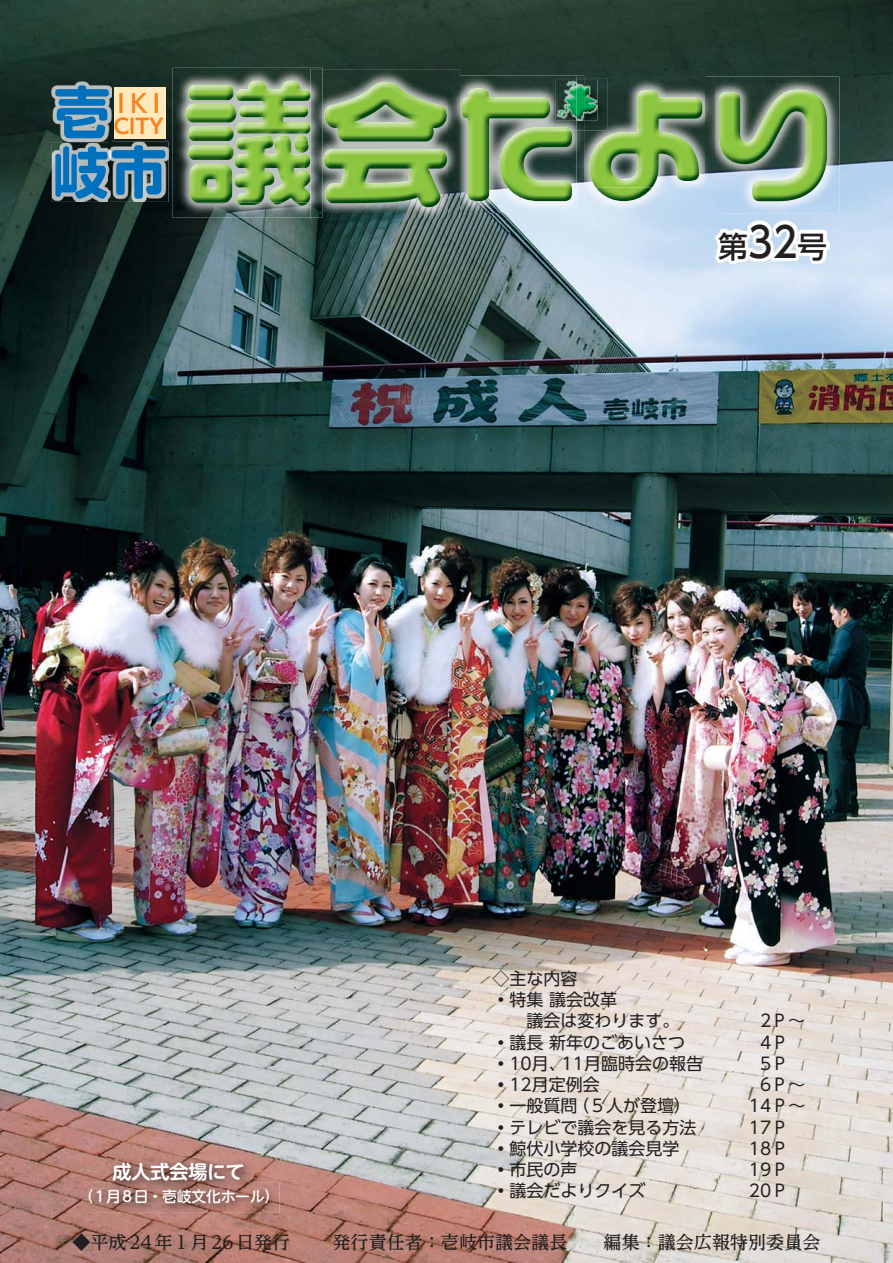
<style>
.page{position:relative;width:893px;height:1263px;background:#fff}
.page>*{position:absolute;margin:0;border:0;box-sizing:border-box;transform-origin:0 0}
.t1{font:29.7px "UD Shin Go Pro Medium 90 pv RKSJ H";color:#231f20}
.t2{font:25.05px "UD Shin Go Pro Medium 90 pv RKSJ H";color:#f5821f}
.t3{font:20.55px "UD Shin Go Pro De Bold 90 pv RKSJ H";color:#f5821f}
.t4{font:19.2px "UD Shin M Go Pro De Bold 90 pv RKSJ H";letter-spacing:-.01em;color:#fff}
.t5{font:18px "UD Reimin Pro Medium 90 pv RKSJ H";color:#231f20}
.t6{font:16.95px/21.3px "UD Shin Go Pro Regular 90 pv RKSJ H";color:#231f20}
.t7{font:14.85px "UD Shin M Go Pro Medium 90 pv RKSJ H";letter-spacing:-.02em;color:#fff}
.s1{font-size:41.4px}
.s2{color:#fafbfb}
.s3{color:#f9f9fa}
.s4{color:#f8f8f9}
.s5{color:#fdfdfd}
</style>
<div class="page">
<img style="left:0;top:0;width:893px;height:1263px">
<img style="left:173px;top:68px;width:150px;height:150px">
<img style="left:237px;top:202px;width:71px;height:4px">
<img style="left:309px;top:135px;width:2px;height:67px">
<img style="left:195px;top:202px;width:32px;height:1px">
<img style="left:188px;top:134px;width:121px;height:68px">
<img style="left:186px;top:81px;width:125px;height:53px">
<img style="left:311px;top:69px;width:148px;height:150px">
<img style="left:311px;top:69px;width:12px;height:149px">
<img style="left:354px;top:142px;width:62px;height:7px">
<img style="left:324px;top:149px;width:123px;height:58px">
<img style="left:354px;top:82px;width:63px;height:16px">
<img style="left:325px;top:98px;width:122px;height:44px">
<img style="left:448px;top:75px;width:136px;height:138px">
<img style="left:550px;top:127px;width:22px;height:74px">
<img style="left:461px;top:88px;width:89px;height:113px">
<img style="left:584px;top:77px;width:255px;height:136px">
<img style="left:576px;top:77px;width:8px;height:136px">
<img style="left:596px;top:187px;width:56px;height:14px">
<img style="left:589px;top:90px;width:113px;height:97px">
<img style="left:706px;top:77px;width:8px;height:136px">
<svg style="left:788px;top:90px;width:21px;height:1px"></svg>
<img style="left:827px;top:120px;width:1px;height:36px">
<img style="left:719px;top:91px;width:108px;height:110px">
<img style="left:52px;top:82px;width:60px;height:59px">
<svg style="left:55px;top:85px;width:54px;height:53px;background:#4189b6"></svg>
<img style="left:52px;top:142px;width:117px;height:60px">
<img style="left:108px;top:143px;width:3px;height:59px">
<svg style="left:55px;top:145px;width:110px;height:54px;background:#4385ae"></svg>
<img style="left:554px;top:78px;width:53px;height:53px">
<img style="left:554px;top:127px;width:17px;height:4px">
<img style="left:556px;top:80px;width:41px;height:41px">
<svg style="left:558px;top:82px;width:38px;height:38px"></svg>
<div style="left:114px;top:87px;width:51px;height:52px;background:#ffe9ba"></div>
<img style="left:716px;top:221px;width:113px;height:42px">
<img style="left:83px;top:1183px;width:196px;height:30px">
<img style="left:89px;top:1189px;width:180px;height:14px">
<img style="left:107px;top:1156px;width:146px;height:34px">
<h2 class="t2" style="left:117px;top:95px;width:44px">IKI</h2>
<p class="t3" style="left:114px;top:119px;width:51px">CITY</p>
<h1 class="t1" style="left:718px;top:235px;width:110px">第<span class="s1">32</span>号</h1>
<p class="t4" style="left:113px;top:1164px;width:134px">成人式会場にて</p>
<p class="t7" style="left:79px;top:1190px;width:187px">（１<span class="s2">月８</span><span class="s3">日</span> <span class="s4">壱岐</span><span class="s3">文化</span><span class="s5">ホ</span> ル</p>
<p class="t7" style="left:148px;top:1190px;width:16px">・</p>
<p class="t7" style="left:235px;top:1190px;width:45px">ー ）</p>
<p class="t6" style="left:492px;top:970px;width:87px">◇主な内容</p>
<p class="t6" style="left:492px;top:991px;width:189px">•特集 議会改革<br>　　議会は変わります。</p>
<p class="t6" style="left:760px;top:1012px;width:47px">2Ｐ～</p>
<p class="t6" style="left:492px;top:1034px;width:194px">•議長 新年のごあいさつ</p>
<p class="t6" style="left:760px;top:1034px;width:30px">4Ｐ</p>
<p class="t6" style="left:492px;top:1055px;width:212px">•10月、11月臨時会の報告</p>
<p class="t6" style="left:760px;top:1055px;width:30px">5Ｐ</p>
<p class="t6" style="left:492px;top:1076px;width:109px">•12月定例会</p>
<p class="t6" style="left:760px;top:1076px;width:47px">6Ｐ～</p>
<p class="t6" style="left:492px;top:1097px;width:200px">•一般質問（５人が登壇）</p>
<p class="t6" style="left:749px;top:1097px;width:58px">14Ｐ～</p>
<p class="t6" style="left:492px;top:1119px;width:206px">•テレビで議会を見る方法</p>
<p class="t6" style="left:749px;top:1119px;width:41px">17Ｐ</p>
<p class="t6" style="left:492px;top:1140px;width:189px">•鯨伏小学校の議会見学</p>
<p class="t6" style="left:749px;top:1140px;width:41px">18Ｐ</p>
<p class="t6" style="left:492px;top:1161px;width:87px">•市民の声</p>
<p class="t6" style="left:749px;top:1161px;width:41px">19Ｐ</p>
<p class="t6" style="left:492px;top:1183px;width:155px">•議会だよりクイズ</p>
<p class="t6" style="left:749px;top:1183px;width:41px">20Ｐ</p>
<p class="t5" style="left:73px;top:1235px;width:219px">◆平成24年１月26日発行</p>
<p class="t5" style="left:332px;top:1235px;width:489px">発行責任者：壱岐市議会議長　　編集：議会広報特別委員会</p>
</div>
